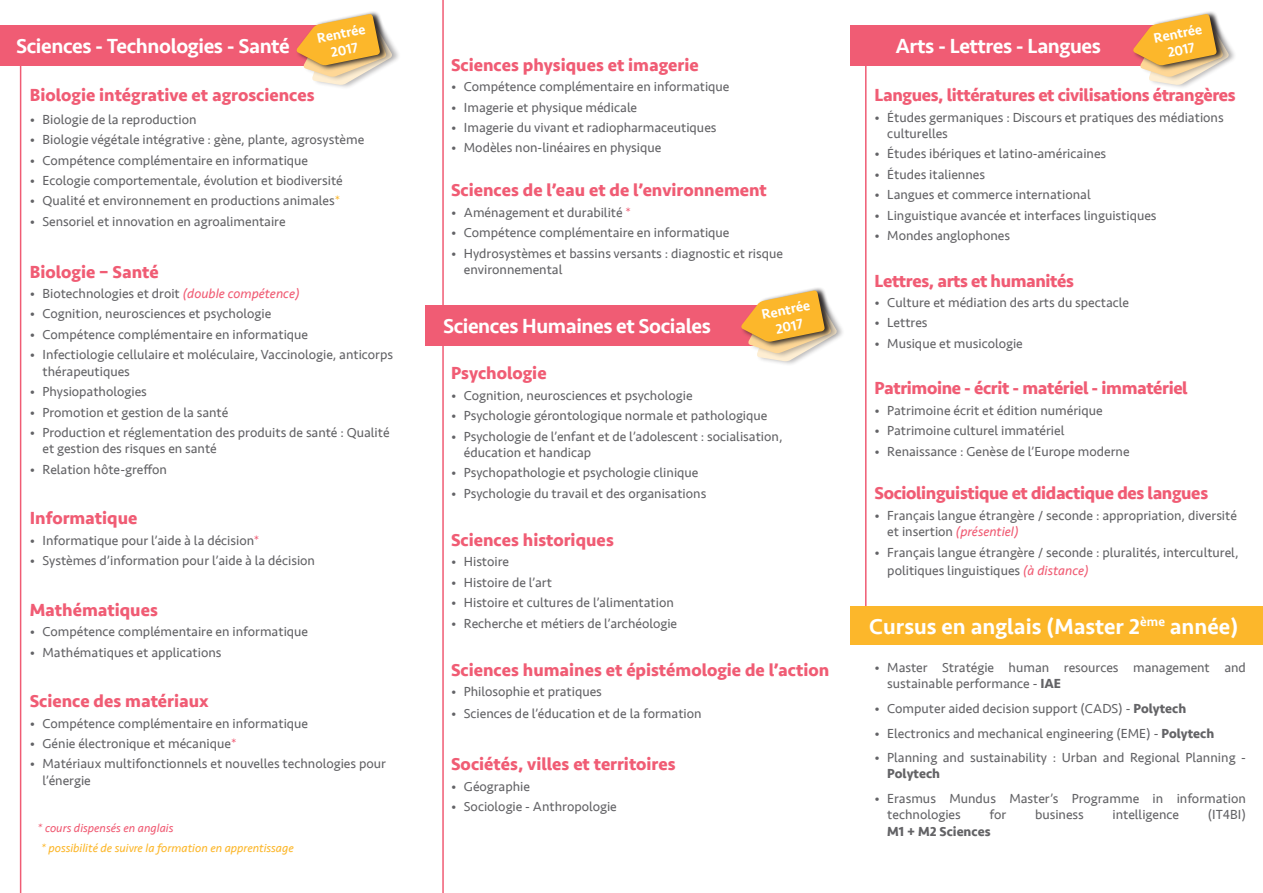
<style>
.page{position:relative;width:1263px;height:893px;background:#fff}
.page>*{position:absolute;margin:0;border:0;box-sizing:border-box;transform-origin:0 0}
.t1{font:500 22.5px "Seravek";color:#fff}
.t2{font:500 21px "Seravek";letter-spacing:-.02em;color:#fff}
.t3{font:700 18px "Seravek";color:#f05c74}
.t4{font:700 18px "Seravek";letter-spacing:-.02em;color:#f05c74}
.t5{font:500 14.1px "Seravek";color:#fff}
.t6{font:13.5px/16.2px "Seravek";color:#636366}
.t7{font:700 13.5px "Seravek";color:#636366}
.Style_de_paragraphe{font:italic 12px "Seravek";color:#fcb72b}
.Style_de_paragraphe-2{font:italic 12px "Seravek";color:#f05c74}
.s1{color:#fcb72b}
.s2{font-style:italic;color:#f05c74}
.s3{color:#f05c74}
.s4{font-weight:700}
</style>
<div class="page">
<div style="left:0;top:26px;width:328px;height:40px;background:#f05c74"></div>
<hr style="left:20px;top:56px;width:1px;height:837px;background:#f05c74">
<hr style="left:442px;top:0;width:2px;height:893px;background:#f05c74">
<hr style="left:865px;top:55px;width:1px;height:570px;background:#f05c74">
<div style="left:425px;top:305px;width:357px;height:40px;background:#f05c74"></div>
<div style="left:850px;top:26px;width:358px;height:40px;background:#f05c74"></div>
<div style="left:850px;top:606px;width:413px;height:39px;background:#fcb72b"></div>
<div style="left:312px;top:18px;width:89px;height:72px;background:#231f20;opacity:.3"></div>
<div style="left:296px;top:11px;width:92px;height:60px;background:#231f20;opacity:.89"></div>
<svg style="left:295px;top:14px;width:98px;height:71px"></svg>
<div style="left:757px;top:294px;width:88px;height:72px;background:#231f20;opacity:.3"></div>
<div style="left:741px;top:287px;width:92px;height:60px;background:#231f20;opacity:.89"></div>
<svg style="left:740px;top:290px;width:98px;height:72px"></svg>
<div style="left:1149px;top:18px;width:88px;height:72px;background:#231f20;opacity:.3"></div>
<div style="left:1133px;top:11px;width:92px;height:60px;background:#231f20;opacity:.89"></div>
<svg style="left:1132px;top:14px;width:98px;height:71px"></svg>
<p class="t2" style="left:16px;top:33px;width:275px">Sciences - Technologies - Santé</p>
<p class="t5" style="left:315px;top:30px;width:50px;rotate:-12deg">Rentrée</p>
<p class="t5" style="left:329px;top:44px;width:29px;rotate:-12deg">2017</p>
<p class="t3" style="left:30px;top:81px;width:286px">Biologie intégrative et agrosciences</p>
<p class="t6" style="left:30px;top:111px;width:168px">• Biologie de la reproduction</p>
<p class="t6" style="left:30px;top:131px;width:336px">• Biologie végétale intégrative : gène, plante, agrosystème</p>
<p class="t6" style="left:30px;top:152px;width:280px">• Compétence complémentaire en informatique</p>
<p class="t6" style="left:30px;top:172px;width:314px">• Ecologie comportementale, évolution et biodiversité</p>
<p class="t6" style="left:30px;top:193px;width:312px">• Qualité et environnement en productions animales<span class="s1">*</span></p>
<p class="t6" style="left:30px;top:213px;width:257px">• Sensoriel et innovation en agroalimentaire</p>
<p class="t3" style="left:30px;top:257px;width:130px">Biologie – Santé</p>
<p class="t6" style="left:30px;top:285px;width:271px">• Biotechnologies et droit <span class="s2">(double compétence)</span></p>
<p class="t6" style="left:30px;top:306px;width:243px">• Cognition, neurosciences et psychologie</p>
<p class="t6" style="left:30px;top:326px;width:280px">• Compétence complémentaire en informatique</p>
<p class="t6" style="left:43px;top:347px;width:352px;text-indent:-13px">• Infectiologie cellulaire et moléculaire, Vaccinologie, anticorps thérapeutiques</p>
<p class="t6" style="left:30px;top:383px;width:119px">• Physiopathologies</p>
<p class="t6" style="left:30px;top:404px;width:200px">• Promotion et gestion de la santé</p>
<p class="t6" style="left:43px;top:424px;width:348px;text-indent:-13px">• Production et réglementation des produits de santé : Qualité et gestion des risques en santé</p>
<p class="t6" style="left:30px;top:461px;width:139px">• Relation hôte-greffon</p>
<p class="t3" style="left:30px;top:504px;width:109px">Informatique</p>
<p class="t6" style="left:30px;top:532px;width:231px">• Informatique pour l’aide à la décision<span class="s3">*</span></p>
<p class="t6" style="left:30px;top:552px;width:287px">• Systèmes d’information pour l’aide à la décision</p>
<p class="t3" style="left:30px;top:595px;width:130px">Mathématiques</p>
<p class="t6" style="left:30px;top:623px;width:280px">• Compétence complémentaire en informatique</p>
<p class="t6" style="left:30px;top:644px;width:193px">• Mathématiques et applications</p>
<p class="t3" style="left:30px;top:687px;width:180px">Science des matériaux</p>
<p class="t6" style="left:30px;top:715px;width:280px">• Compétence complémentaire en informatique</p>
<p class="t6" style="left:30px;top:735px;width:208px">• Génie électronique et mécanique<span class="s3">*</span></p>
<p class="t6" style="left:43px;top:756px;width:345px;text-indent:-13px">• Matériaux multifonctionnels et nouvelles technologies pour l’énergie</p>
<p class="Style_de_paragraphe-2" style="left:38px;top:818px;width:137px">* cours dispensés en anglais</p>
<p class="Style_de_paragraphe" style="left:41px;top:839px;width:254px">* possibilité de suivre la formation en apprentissage</p>
<p class="t3" style="left:451px;top:50px;width:249px">Sciences physiques et imagerie</p>
<p class="t6" style="left:451px;top:78px;width:280px">• Compétence complémentaire en informatique</p>
<p class="t6" style="left:451px;top:99px;width:188px">• Imagerie et physique médicale</p>
<p class="t6" style="left:451px;top:119px;width:267px">• Imagerie du vivant et radiopharmaceutiques</p>
<p class="t6" style="left:451px;top:140px;width:212px">• Modèles non-linéaires en physique</p>
<p class="t3" style="left:451px;top:176px;width:317px">Sciences de l’eau et de l’environnement</p>
<p class="t6" style="left:451px;top:204px;width:181px">• Aménagement et durabilité <span class="s3">*</span></p>
<p class="t6" style="left:451px;top:225px;width:280px">• Compétence complémentaire en informatique</p>
<p class="t6" style="left:464px;top:245px;width:321px;text-indent:-13px">• Hydrosystèmes et bassins versants : diagnostic et risque environnemental</p>
<p class="t2" style="left:443px;top:313px;width:269px">Sciences Humaines et Sociales</p>
<p class="t5" style="left:760px;top:306px;width:50px;rotate:-12deg">Rentrée</p>
<p class="t5" style="left:774px;top:321px;width:29px;rotate:-12deg">2017</p>
<p class="t3" style="left:451px;top:359px;width:97px">Psychologie</p>
<p class="t6" style="left:451px;top:387px;width:243px">• Cognition, neurosciences et psychologie</p>
<p class="t6" style="left:451px;top:408px;width:318px">• Psychologie gérontologique normale et pathologique</p>
<p class="t6" style="left:464px;top:428px;width:320px;text-indent:-13px">• Psychologie de l’enfant et de l’adolescent : socialisation, éducation et handicap</p>
<p class="t6" style="left:451px;top:465px;width:249px">• Psychopathologie et psychologie clinique</p>
<p class="t6" style="left:451px;top:485px;width:257px">• Psychologie du travail et des organisations</p>
<p class="t3" style="left:451px;top:525px;width:164px">Sciences historiques</p>
<p class="t6" style="left:451px;top:554px;width:59px">• Histoire</p>
<p class="t6" style="left:451px;top:574px;width:102px">• Histoire de l’art</p>
<p class="t6" style="left:451px;top:595px;width:224px">• Histoire et cultures de l’alimentation</p>
<p class="t6" style="left:451px;top:615px;width:227px">• Recherche et métiers de l’archéologie</p>
<p class="t3" style="left:451px;top:655px;width:380px">Sciences humaines et épistémologie de l’action</p>
<p class="t6" style="left:451px;top:684px;width:152px">• Philosophie et pratiques</p>
<p class="t6" style="left:451px;top:706px;width:252px">• Sciences de l’éducation et de la formation</p>
<p class="t3" style="left:451px;top:750px;width:226px">Sociétés, villes et territoires</p>
<p class="t6" style="left:451px;top:778px;width:80px">• Géographie</p>
<p class="t6" style="left:451px;top:798px;width:167px">• Sociologie - Anthropologie</p>
<p class="t2" style="left:895px;top:33px;width:207px">Arts - Lettres - Langues</p>
<p class="t5" style="left:1152px;top:30px;width:50px;rotate:-12deg">Rentrée</p>
<p class="t5" style="left:1166px;top:44px;width:29px;rotate:-12deg">2017</p>
<p class="t4" style="left:874px;top:81px;width:363px">Langues, littératures et civilisations étrangères</p>
<p class="t6" style="left:887px;top:109px;width:338px;text-indent:-13px">• Études germaniques : Discours et pratiques des médiations culturelles</p>
<p class="t6" style="left:874px;top:146px;width:233px">• Études ibériques et latino-américaines</p>
<p class="t6" style="left:874px;top:166px;width:112px">• Études italiennes</p>
<p class="t6" style="left:874px;top:187px;width:218px">• Langues et commerce international</p>
<p class="t6" style="left:874px;top:207px;width:283px">• Linguistique avancée et interfaces linguistiques</p>
<p class="t6" style="left:874px;top:228px;width:137px">• Mondes anglophones</p>
<p class="t4" style="left:874px;top:266px;width:201px">Lettres, arts et humanités</p>
<p class="t6" style="left:874px;top:294px;width:256px">• Culture et médiation des arts du spectacle</p>
<p class="t6" style="left:874px;top:315px;width:55px">• Lettres</p>
<p class="t6" style="left:874px;top:335px;width:150px">• Musique et musicologie</p>
<p class="t4" style="left:874px;top:374px;width:315px">Patrimoine - écrit - matériel - immatériel</p>
<p class="t6" style="left:874px;top:402px;width:230px">• Patrimoine écrit et édition numérique</p>
<p class="t6" style="left:874px;top:422px;width:191px">• Patrimoine culturel immatériel</p>
<p class="t6" style="left:874px;top:443px;width:256px">• Renaissance : Genèse de l’Europe moderne</p>
<p class="t4" style="left:874px;top:479px;width:335px">Sociolinguistique et didactique des langues</p>
<p class="t6" style="left:887px;top:507px;width:351px;text-indent:-13px">• Français langue étrangère / seconde : appropriation, diversité et insertion <span class="s2">(présentiel)</span></p>
<p class="t6" style="left:887px;top:543px;width:353px;line-height:18px;text-indent:-13px">• Français langue étrangère / seconde : pluralités, interculturel, politiques linguistiques <span class="s2">(à distance)</span></p>
<p class="t1" style="left:869px;top:612px;width:371px">Cursus en anglais (Master 2<sup>ème</sup> année)</p>
<p class="t6" style="left:887px;top:659px;width:360px;text-indent:-13px">• Master Stratégie human resources management and sustainable performance - <span class="s4">IAE</span></p>
<p class="t6" style="left:874px;top:700px;width:313px">• Computer aided decision support (CADS) - <span class="s4">Polytech</span></p>
<p class="t6" style="left:874px;top:725px;width:341px">• Electronics and mechanical engineering (EME) - <span class="s4">Polytech</span></p>
<p class="t6" style="left:887px;top:750px;width:360px;text-indent:-13px">• Planning and sustainability : Urban and Regional Planning -<br><span class="s4">Polytech</span></p>
<p class="t6" style="left:887px;top:790px;width:360px;text-indent:-13px">• Erasmus Mundus Master’s Programme in information technologies</p>
<p class="t6" style="left:989px;top:807px;width:18px">for</p>
<p class="t6" style="left:1035px;top:807px;width:50px">business</p>
<p class="t6" style="left:1112px;top:807px;width:68px">intelligence</p>
<p class="t6" style="left:1208px;top:807px;width:40px">(IT4BI)</p>
<p class="t7" style="left:887px;top:820px;width:105px">M1 + M2 Sciences</p>
</div>
